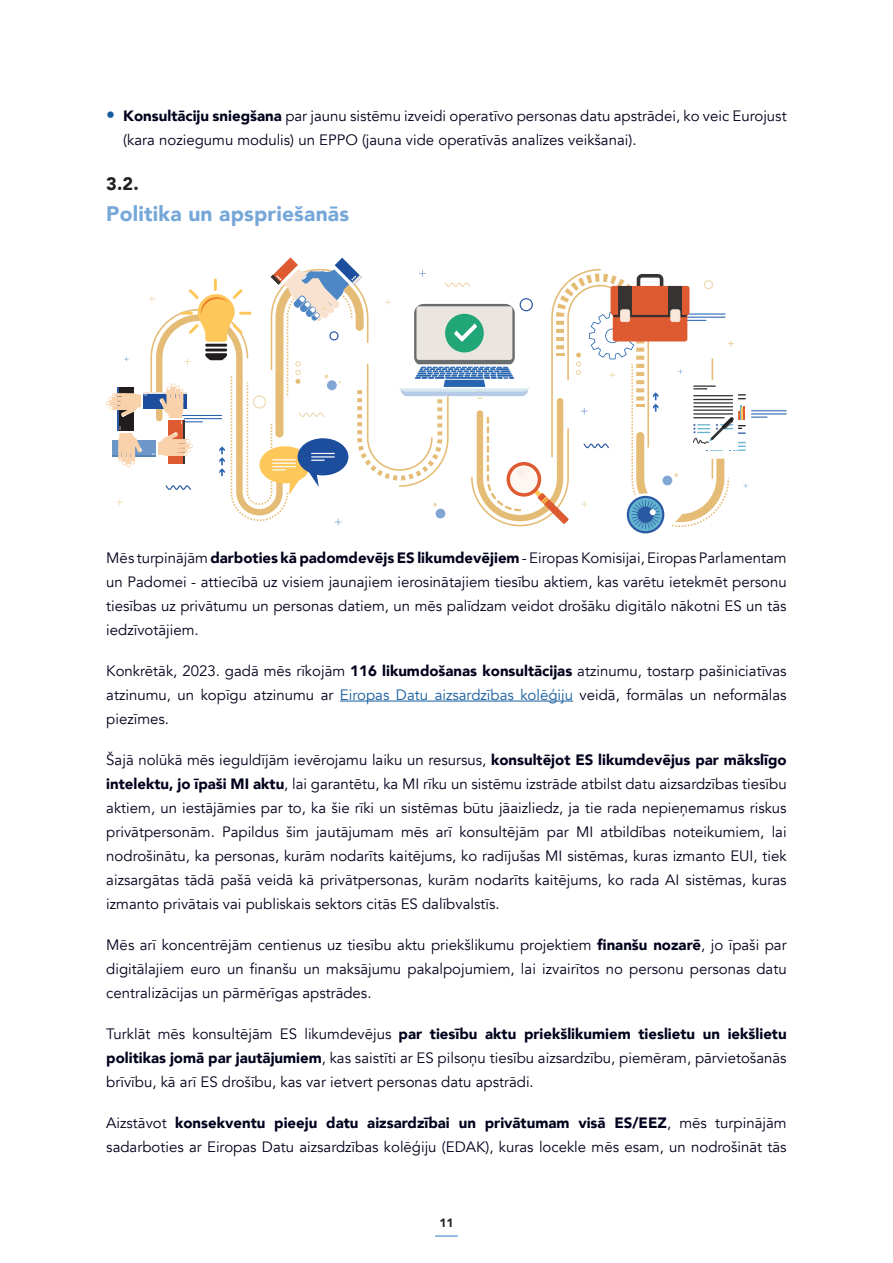
<style>
.page{position:relative;width:893px;height:1263px;background:#fff}
.page>*{position:absolute;margin:0;border:0;box-sizing:border-box;transform-origin:0 0}
._1_1_Sub_Heading{font:900 21px "Avenir";letter-spacing:.01em;color:#76a7d9}
._1_1_Sub_Heading-2{font:900 18px "Avenir";color:#231f20}
.Body_text{font:15px/24px "Avenir";color:#01011c;text-align:justify}
.t1{font:900 12px "Avenir";color:#231f20}
.s1{font-size:18px;color:#175d9e}
.s2{font-weight:900}
.s3{color:#175d9e}
</style>
<div class="page">
<hr style="left:435px;top:1235px;width:23px;height:2px;background:#75a7d9">
<hr style="left:340px;top:701px;width:233px;height:1px;background:#175d9e">
<hr style="left:744px;top:410px;width:43px;height:1px;background:#2865b1">
<hr style="left:744px;top:413px;width:43px;height:1px;background:#2865b1">
<hr style="left:106px;top:401px;width:17px;height:4px;background:#fae1c8;border-radius:2px">
<svg style="left:627px;top:496px;width:37px;height:37px"></svg>
<div style="left:629px;top:498px;width:33px;height:33px;background:#64b3d0;border-radius:50%"></div>
<svg style="left:107px;top:257px;width:661px;height:272px"></svg>
<p class="Body_text" style="left:123px;top:104px;width:665px;text-indent:-17px"><span class="s1">•</span> <span class="s2">Konsultāciju sniegšana</span> par jaunu sistēmu izveidi operatīvo personas datu apstrādei, ko veic Eurojust (kara noziegumu modulis) un EPPO (jauna vide operatīvās analīzes veikšanai).</p>
<p class="_1_1_Sub_Heading-2" style="left:106px;top:168px;width:34px">3.2.</p>
<p class="_1_1_Sub_Heading" style="left:106px;top:196px;width:244px">Politika un apspriešanās</p>
<p class="Body_text" style="left:106px;top:546px;width:682px">Mēs turpinājām <span class="s2">darboties kā padomdevējs ES likumdevējiem</span> - Eiropas Komisijai, Eiropas Parlamentam un Padomei - attiecībā uz visiem jaunajiem ierosinātajiem tiesību aktiem, kas varētu ietekmēt personu tiesības uz privātumu un personas datiem, un mēs palīdzam veidot drošāku digitālo nākotni ES un tās iedzīvotājiem.</p>
<p class="Body_text" style="left:106px;top:659px;width:682px">Konkrētāk, 2023. gadā mēs rīkojām <span class="s2">116 likumdošanas konsultācijas</span> atzinumu, tostarp pašiniciatīvas atzinumu, un kopīgu atzinumu ar <span class="s3">Eiropas Datu aizsardzības kolēģiju</span> veidā, formālas un neformālas piezīmes.</p>
<p class="Body_text" style="left:106px;top:748px;width:682px">Šajā nolūkā mēs ieguldījām ievērojamu laiku un resursus, <span class="s2">konsultējot ES likumdevējus par mākslīgo intelektu, jo īpaši MI aktu</span>, lai garantētu, ka MI rīku un sistēmu izstrāde atbilst datu aizsardzības tiesību aktiem, un iestājāmies par to, ka šie rīki un sistēmas būtu jāaizliedz, ja tie rada nepieņemamus riskus privātpersonām. Papildus šim jautājumam mēs arī konsultējām par MI atbildības noteikumiem, lai nodrošinātu, ka personas, kurām nodarīts kaitējums, ko radījušas MI sistēmas, kuras izmanto EUI, tiek aizsargātas tādā pašā veidā kā privātpersonas, kurām nodarīts kaitējums, ko rada AI sistēmas, kuras izmanto privātais vai publiskais sektors citās ES dalībvalstīs.</p>
<p class="Body_text" style="left:106px;top:933px;width:682px">Mēs arī koncentrējām centienus uz tiesību aktu priekšlikumu projektiem <span class="s2">finanšu nozarē</span>, jo īpaši par digitālajiem euro un finanšu un maksājumu pakalpojumiem, lai izvairītos no personu personas datu centralizācijas un pārmērīgas apstrādes.</p>
<p class="Body_text" style="left:106px;top:1022px;width:682px">Turklāt mēs konsultējām ES likumdevējus <span class="s2">par tiesību aktu priekšlikumiem tieslietu un iekšlietu politikas jomā par jautājumiem</span>, kas saistīti ar ES pilsoņu tiesību aizsardzību, piemēram, pārvietošanās brīvību, kā arī ES drošību, kas var ietvert personas datu apstrādi.</p>
<p class="Body_text" style="left:106px;top:1111px;width:682px">Aizstāvot <span class="s2">konsekventu pieeju datu aizsardzībai un privātumam visā ES/EEZ</span>, mēs turpinājām sadarboties ar Eiropas Datu aizsardzības kolēģiju (EDAK), kuras locekle mēs esam, un nodrošināt tās</p>
<p class="t1" style="left:439px;top:1213px;width:16px">11</p>
</div>
